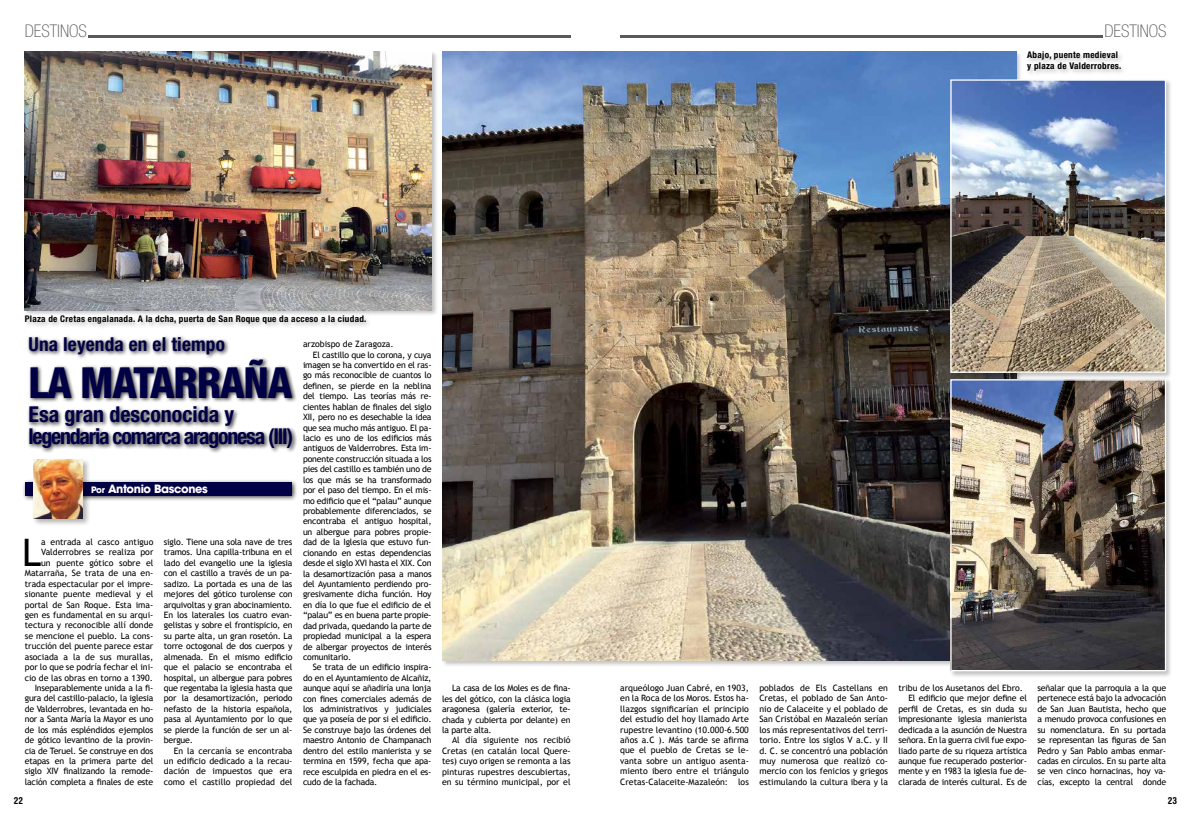
<style>
.page{position:relative;width:1191px;height:814px;background:#fff}
.page>*{position:absolute;margin:0;border:0;box-sizing:border-box;transform-origin:0 0}
.t1{font:800 condensed 42.88px "Helvetica Neue LT Std";letter-spacing:-.03em;color:#020044}
.t2{font:37.89px "Trebuchet MS";color:#000}
.t3{font:700 condensed 21.88px/21.9px "Helvetica Neue LT Std";letter-spacing:-.055em;color:#020044}
.t4{font:700 condensed 19.25px "Helvetica Neue LT Std";letter-spacing:.01em;color:#020044}
.t5{font:100 condensed 17.5px "Helvetica Neue LT Std";color:#58595b}
.t6{font:700 11.38px "ITC Avant Garde Std";letter-spacing:-.03em;color:#fff}
.t7{font:700 condensed 9.62px "Helvetica Rounded LT Std";color:#000}
.t8{font:700 condensed 9.19px/10.9px "Helvetica Neue LT Std";letter-spacing:.03em;color:#000}
.t9{font:8.75px/10.4px "Trebuchet MS";letter-spacing:-.02em;color:#000;text-align:justify}
.t10{font:8.75px/10.4px "Trebuchet MS";color:#000;text-align:right}
.s1{font-size:8.75px}
</style>
<div class="page">
<hr style="left:89px;top:35px;width:481px;height:3px;background:#58595b">
<hr style="left:620px;top:35px;width:482px;height:3px;background:#58595b">
<div style="left:23px;top:50px;width:415px;height:267px;background:#000;opacity:.25"></div>
<img style="left:25px;top:52px;width:407px;height:258px">
<img style="left:443px;top:52px;width:573px;height:608px">
<div style="left:948px;top:78px;width:225px;height:301px;background:#000;opacity:.25"></div>
<img style="left:952px;top:81px;width:212px;height:290px">
<div style="left:950px;top:79px;width:216px;height:294px;border:1px solid #fff"></div>
<div style="left:948px;top:377px;width:225px;height:301px;background:#000;opacity:.25"></div>
<img style="left:952px;top:381px;width:212px;height:288px">
<div style="left:950px;top:379px;width:216px;height:292px;border:1px solid #fff"></div>
<div style="left:1026px;top:50px;width:101px;height:27px;background:#000;opacity:.25"></div>
<div style="left:24px;top:314px;width:349px;height:17px;background:#000;opacity:.25"></div>
<div style="left:27px;top:335px;width:271px;height:119px;background:#000;opacity:.8"></div>
<div style="left:22px;top:479px;width:276px;height:22px;background:#000;opacity:.8"></div>
<div style="left:25px;top:482px;width:266px;height:13px;background:#020044"></div>
<div style="left:32px;top:458px;width:59px;height:68px;background:#000;opacity:.3"></div>
<img style="left:33px;top:459px;width:50px;height:59px">
<h3 class="t5" style="left:25px;top:21px;width:64px">DESTINOS</h3>
<h3 class="t5" style="left:1104px;top:21px;width:64px">DESTINOS</h3>
<p class="t8" style="left:1027px;top:49px;width:96px">Abajo, puente medieval y plaza de Valderrobres.</p>
<p class="t8" style="left:25px;top:313px;width:343px">Plaza de Cretas engalanada. A la dcha, puerta de San Roque que da acceso a la ciudad.</p>
<h3 class="t4" style="left:29px;top:333px;width:198px">Una leyenda en el tiempo</h3>
<h1 class="t1" style="left:29px;top:356px;width:265px">LA MATARRAÑA</h1>
<h3 class="t3" style="left:29px;top:403px;width:266px">Esa gran desconocida y legendaria comarca aragonesa (III)</h3>
<h3 class="t6" style="left:91px;top:481px;width:118px"><span class="s1">Por</span> Antonio Bascones</h3>
<p class="t10" style="left:303px;top:339px;width:92px">arzobispo de Zaragoza.</p>
<p class="t9" style="left:313px;top:349px;width:120px">El castillo que lo corona, y cuya</p>
<p class="t9" style="left:303px;top:360px;width:130px">imagen se ha convertido en el ras-</p>
<p class="t9" style="left:303px;top:370px;width:130px">go más reconocible de cuantos lo</p>
<p class="t9" style="left:303px;top:380px;width:130px">definen, se pierde en la neblina</p>
<p class="t9" style="left:303px;top:391px;width:130px">del tiempo. Las teorías más re-</p>
<p class="t9" style="left:303px;top:401px;width:130px">cientes hablan de finales del siglo</p>
<p class="t9" style="left:303px;top:412px;width:130px">XII, pero no es desechable la idea</p>
<p class="t9" style="left:303px;top:422px;width:130px">que sea mucho más antiguo. El pa-</p>
<p class="t9" style="left:303px;top:433px;width:130px">lacio es uno de los edificios más</p>
<p class="t9" style="left:303px;top:443px;width:130px">antiguos de Valderrobres. Esta im-</p>
<p class="t9" style="left:303px;top:453px;width:130px">ponente construcción situada a los</p>
<p class="t9" style="left:303px;top:464px;width:130px">pies del castillo es también uno de</p>
<p class="t9" style="left:303px;top:474px;width:130px">los que más se ha transformado</p>
<p class="t9" style="left:303px;top:485px;width:130px">por el paso del tiempo. En el mis-</p>
<p class="t9" style="left:303px;top:495px;width:130px">mo edificio que el “palau” aunque</p>
<p class="t9" style="left:303px;top:505px;width:130px">probablemente diferenciados, se</p>
<p class="t9" style="left:303px;top:516px;width:130px">encontraba el antiguo hospital,</p>
<p class="t9" style="left:303px;top:526px;width:130px">un albergue para pobres propie-</p>
<p class="t9" style="left:303px;top:537px;width:130px">dad de la Iglesia que estuvo fun-</p>
<p class="t9" style="left:303px;top:547px;width:130px">cionando en estas dependencias</p>
<p class="t9" style="left:303px;top:558px;width:130px">desde el siglo XVI hasta el XIX. Con</p>
<p class="t9" style="left:303px;top:568px;width:130px">la desamortización pasa a manos</p>
<p class="t9" style="left:303px;top:578px;width:130px">del Ayuntamiento perdiendo pro-</p>
<p class="t9" style="left:303px;top:589px;width:130px">gresivamente dicha función. Hoy</p>
<p class="t9" style="left:303px;top:599px;width:130px">en día lo que fue el edificio de el</p>
<p class="t9" style="left:303px;top:610px;width:130px">“palau” es en buena parte propie-</p>
<p class="t9" style="left:303px;top:620px;width:130px">dad privada, quedando la parte de</p>
<p class="t9" style="left:303px;top:631px;width:130px">propiedad municipal a la espera</p>
<p class="t9" style="left:303px;top:641px;width:130px">de albergar proyectos de interés</p>
<p class="t9" style="left:303px;top:651px;width:50px">comunitario.</p>
<p class="t9" style="left:313px;top:662px;width:120px">Se trata de un edificio inspira-</p>
<p class="t9" style="left:303px;top:672px;width:130px">do en el Ayuntamiento de Alcañiz,</p>
<p class="t9" style="left:303px;top:683px;width:130px">aunque aquí se añadiría una lonja</p>
<p class="t9" style="left:303px;top:693px;width:130px">con fines comerciales además de</p>
<p class="t9" style="left:303px;top:703px;width:130px">los administrativos y judiciales</p>
<p class="t9" style="left:303px;top:714px;width:130px">que ya poseía de por si el edificio.</p>
<p class="t9" style="left:303px;top:724px;width:130px">Se construye bajo las órdenes del</p>
<p class="t9" style="left:303px;top:735px;width:130px">maestro Antonio de Champanach</p>
<p class="t9" style="left:303px;top:745px;width:130px">dentro del estilo manierista y se</p>
<p class="t9" style="left:303px;top:756px;width:130px">termina en 1599, fecha que apa-</p>
<p class="t9" style="left:303px;top:766px;width:130px">rece esculpida en piedra en el es-</p>
<p class="t9" style="left:303px;top:776px;width:76px">cudo de la fachada.</p>
<p class="t10" style="left:25px;top:536px;width:130px">a entrada al casco antiguo<br>Valderrobres se realiza por<br>un puente gótico sobre el<br>Matarraña, Se trata de una en&shy;trada espectacular por el impre&shy;sionante puente medieval y el portal de San Roque. Esta ima&shy;gen es fundamental en su arqui&shy;tectura y reconocible allí donde se mencione el pueblo. La cons&shy;trucción del puente parece estar asociada a la de sus murallas, por lo que se podría fechar el ini&shy;cio de las obras en torno a 1390.<br>Inseparablemente unida a la fi&shy;gura del castillo-palacio, la iglesia de Valderrobres, levantada en ho&shy;nor a Santa María la Mayor es uno de los más espléndidos ejemplos de gótico levantino de la provin&shy;cia de Teruel. Se construye en dos etapas en la primera parte del siglo XIV finalizando la remode&shy;lación completa a finales de este</p>
<p class="t9" style="left:164px;top:537px;width:130px">siglo. Tiene una sola nave de tres tramos. Una capilla-tribuna en el lado del evangelio une la iglesia con el castillo a través de un pa&shy;sadizo. La portada es una de las mejores del gótico turolense con arquivoltas y gran abocinamiento.<br>En los laterales los cuatro evan&shy;gelistas y sobre el frontispicio, en su parte alta, un gran rosetón. La torre octogonal de dos cuerpos y almenada. En el mismo edificio que el palacio se encontraba el hospital, un albergue para pobres que regentaba la iglesia hasta que por la desamortización, periodo nefasto de la historia española, pasa al Ayuntamiento por lo que se pierde la función de ser un al&shy;bergue.</p>
<h2 class="t2" style="left:22px;top:530px;width:21px">L</h2>
<p class="t9" style="left:164px;top:745px;width:130px;text-indent:10px">En la cercanía se encontraba un edificio dedicado a la recau&shy;dación de impuestos que era como el castillo propiedad del</p>
<p class="t9" style="left:442px;top:683px;width:130px;text-indent:10px">La casa de los Moles es de fina&shy;les del gótico, con la clásica logia aragonesa (galería exterior, te&shy;chada y cubierta por delante) en la parte alta.</p>
<p class="t9" style="left:442px;top:735px;width:130px;text-indent:10px">Al día siguiente nos recibió Cretas (en catalán local Quere&shy;tes) cuyo origen se remonta a las pinturas rupestres descubiertas, en su término municipal, por el</p>
<p class="t9" style="left:620px;top:682px;width:130px">arqueólogo Juan Cabré, en 1903, en la Roca de los Moros. Estos ha&shy;llazgos significarían el principio del estudio del hoy llamado Arte rupestre levantino (10.000-6.500 años a.C ). Más tarde se afirma que el pueblo de Cretas se le&shy;vanta sobre un antiguo asenta&shy;miento ibero entre el triángulo Cretas-Calaceite-Mazaleón: los</p>
<p class="t9" style="left:759px;top:682px;width:130px">poblados de Els Castellans en Cretas, el poblado de San Anto&shy;nio de Calaceite y el poblado de San Cristóbal en Mazaleón serían los más representativos del terri&shy;torio. Entre los siglos V a.C. y II d. C. se concentró una población muy numerosa que realizó co&shy;mercio con los fenicios y griegos estimulando la cultura ibera y la</p>
<p class="t10" style="left:898px;top:682px;width:126px">tribu de los Ausetanos del Ebro.</p>
<p class="t9" style="left:908px;top:693px;width:120px">El edificio que mejor define el</p>
<p class="t9" style="left:898px;top:703px;width:130px">perfil de Cretas, es sin duda su</p>
<p class="t9" style="left:898px;top:714px;width:130px">impresionante iglesia manierista</p>
<p class="t9" style="left:898px;top:724px;width:130px">dedicada a la asunción de Nuestra</p>
<p class="t9" style="left:898px;top:735px;width:130px">señora. En la guerra civil fue expo-</p>
<p class="t9" style="left:898px;top:745px;width:130px">liado parte de su riqueza artística</p>
<p class="t9" style="left:898px;top:755px;width:130px">aunque fue recuperado posterior-</p>
<p class="t9" style="left:898px;top:766px;width:130px">mente y en 1983 la iglesia fue de-</p>
<p class="t9" style="left:898px;top:776px;width:130px">clarada de interés cultural. Es de</p>
<p class="t9" style="left:1037px;top:682px;width:130px">señalar que la parroquia a la que pertenece está bajo la advocación de San Juan Bautista, hecho que a menudo provoca confusiones en su nomenclatura. En su portada se representan las figuras de San Pedro y San Pablo ambas enmar&shy;cadas en círculos. En su parte alta se ven cinco hornacinas, hoy va&shy;cías, excepto la central donde</p>
<p class="t7" style="left:14px;top:794px;width:11px">22</p>
<p class="t7" style="left:1167px;top:794px;width:11px">23</p>
</div>
